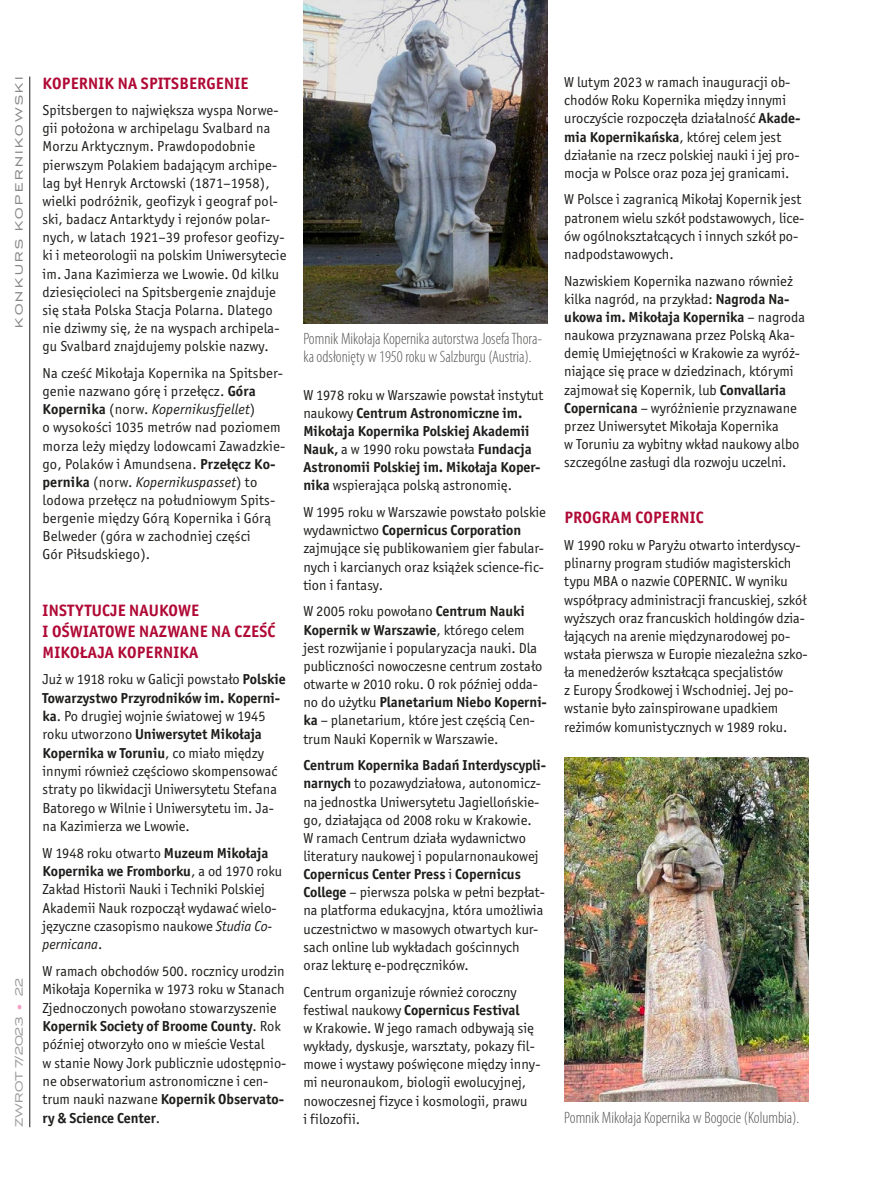
<style>
.page{position:relative;width:872px;height:1191px;background:#fff}
.page>*{position:absolute;margin:0;border:0;box-sizing:border-box;transform-origin:0 0}
.t1{font:300 condensed 16.5px/18px "Myriad Pro";color:#575756}
.t2{font:700 16.5px/21px "Officina Sans Itc TOT";letter-spacing:.015em;color:#b00935}
.t3{font:14.4px/18.1px "Officina Sans Itc TOT";color:#1d1d1b}
.t4{font:700 14.4px/18.1px "Officina Sans Itc TOT";color:#1d1d1b}
.t5{font:12px "Luxury Gold";letter-spacing:.2em;color:#878787}
.t6{font:12px "Luxury Gold";letter-spacing:.015em;color:#9d9d9d}
.s1{color:#f29fc5}
.s2{font-weight:700}
.s3{font-style:italic}
.s4{font-weight:400}
</style>
<div class="page">
<hr style="left:30px;top:77px;width:1px;height:1050px;background:#1d1d1b">
<img style="left:303px;top:0;width:244px;height:323px">
<img style="left:564px;top:757px;width:244px;height:344px">
<p class="t5" style="left:13px;top:328px;width:253px;rotate:-90deg">KONKURS KOPERNIKOWSKI</p>
<p class="t6" style="left:13px;top:1127px;width:151px;rotate:-90deg">ZWROT 7/2023 <span class="s1">•</span> 22</p>
<p class="t2" style="left:43px;top:72px;width:207px">KOPERNIK NA SPITSBERGENIE</p>
<p class="t3" style="left:43px;top:101px;width:245px">Spitsbergen to największa wyspa Norwe&shy;gii położona w archipelagu Svalbard na Morzu Arktycznym. Prawdopodobnie pierwszym Polakiem badającym archipe&shy;lag był Henryk Arctowski (1871–1958), wielki podróżnik, geofizyk i geograf pol&shy;ski, badacz Antarktydy i rejonów polar&shy;nych, w latach 1921–39 profesor geofizy&shy;ki i meteorologii na polskim Uniwersytecie im. Jana Kazimierza we Lwowie. Od kilku dziesięcioleci na Spitsbergenie znajduje się stała Polska Stacja Polarna. Dlatego nie dziwmy się, że na wyspach archipela&shy;gu Svalbard znajdujemy polskie nazwy.</p>
<p class="t3" style="left:43px;top:364px;width:244px">Na cześć Mikołaja Kopernika na Spitsber&shy;genie nazwano górę i przełęcz. <span class="s2">Góra Kopernika</span> (norw. <span class="s3">Kopernikusfjellet</span>)<br>o wysokości 1035 metrów nad poziomem morza leży między lodowcami Zawadzkie&shy;go, Polaków i Amundsena. <span class="s2">Przełęcz Ko&shy;pernika</span> (norw. <span class="s3">Kopernikuspasset</span>) to lodowa przełęcz na południowym Spits&shy;bergenie między Górą Kopernika i Górą Belweder (góra w zachodniej części<br>Gór Piłsudskiego).</p>
<p class="t2" style="left:43px;top:599px;width:234px">INSTYTUCJE NAUKOWE<br>I OŚWIATOWE NAZWANE NA CZEŚĆ<br>MIKOŁAJA KOPERNIKA</p>
<p class="t3" style="left:43px;top:670px;width:245px">Już w 1918 roku w Galicji powstało <span class="s2">Polskie Towarzystwo Przyrodników im. Koperni&shy;ka</span>. Po drugiej wojnie światowej w 1945 roku utworzono <span class="s2">Uniwersytet Mikołaja Kopernika w Toruniu</span>, co miało między innymi również częściowo skompensować straty po likwidacji Uniwersytetu Stefana Batorego w Wilnie i Uniwersytetu im. Ja&shy;na Kazimierza we Lwowie.</p>
<p class="t3" style="left:43px;top:844px;width:241px">W 1948 roku otwarto <span class="s2">Muzeum Mikołaja Kopernika we Fromborku</span>, a od 1970 roku Zakład Historii Nauki i Techniki Polskiej Akademii Nauk rozpoczął wydawać wielo&shy;języczne czasopismo naukowe <span class="s3">Studia Co&shy;pernicana</span>.</p>
<p class="t3" style="left:43px;top:962px;width:245px">W ramach obchodów 500. rocznicy urodzin Mikołaja Kopernika w 1973 roku w Stanach Zjednoczonych powołano stowarzyszenie <span class="s2">Kopernik Society of Broome County</span>. Rok później otworzyło ono w mieście Vestal<br>w stanie Nowy Jork publicznie udostępnio&shy;ne obserwatorium astronomiczne i cen&shy;trum nauki nazwane <span class="s2">Kopernik Observato&shy;ry &amp; Science Center</span>.</p>
<p class="t1" style="left:303px;top:330px;width:240px">Pomnik Mikołaja Kopernika autorstwa Josefa Thora&shy;ka odsłonięty w 1950 roku w Salzburgu (Austria).</p>
<p class="t4" style="left:303px;top:385px;width:241px"><span class="s4">W 1978 roku w Warszawie powstał instytut naukowy</span> Centrum Astronomiczne im.<br>Mikołaja Kopernika Polskiej Akademii Nauk, <span class="s4">a w 1990 roku powstała</span> Fundacja Astronomii Polskiej im. Mikołaja Koper&shy;nika <span class="s4">wspierająca polską astronomię.</span></p>
<p class="t3" style="left:303px;top:503px;width:244px">W 1995 roku w Warszawie powstało polskie wydawnictwo <span class="s2">Copernicus Corporation </span>zajmujące się publikowaniem gier fabular&shy;nych i karcianych oraz książek science-fic&shy;tion i fantasy.</p>
<p class="t3" style="left:303px;top:602px;width:245px">W 2005 roku powołano <span class="s2">Centrum Nauki Kopernik w Warszawie</span>, którego celem jest rozwijanie i popularyzacja nauki. Dla publiczności nowoczesne centrum zostało otwarte w 2010 roku. O rok później odda&shy;no do użytku <span class="s2">Planetarium Niebo Koperni&shy;ka</span> – planetarium, które jest częścią Cen&shy;trum Nauki Kopernik w Warszawie.</p>
<p class="t3" style="left:303px;top:756px;width:244px"><span class="s2">Centrum Kopernika Badań Interdyscypli&shy;narnych</span> to pozawydziałowa, autonomicz&shy;na jednostka Uniwersytetu Jagiellońskie&shy;go, działająca od 2008 roku w Krakowie.<br>W ramach Centrum działa wydawnictwo literatury naukowej i popularnonaukowej <span class="s2">Copernicus Center Press</span> i <span class="s2">Copernicus College</span> – pierwsza polska w pełni bezpłat&shy;na platforma edukacyjna, która umożliwia uczestnictwo w masowych otwartych kur&shy;sach online lub wykładach gościnnych oraz lekturę e-podręczników.</p>
<p class="t3" style="left:303px;top:982px;width:238px">Centrum organizuje również coroczny festiwal naukowy <span class="s2">Copernicus Festival<br></span>w Krakowie. W jego ramach odbywają się wykłady, dyskusje, warsztaty, pokazy fil&shy;mowe i wystawy poświęcone między inny&shy;mi neuronaukom, biologii ewolucyjnej, nowoczesnej fizyce i kosmologii, prawu<br>i filozofii.</p>
<p class="t3" style="left:564px;top:73px;width:238px">W lutym 2023 w ramach inauguracji ob&shy;chodów Roku Kopernika między innymi uroczyście rozpoczęła działalność <span class="s2">Akade&shy;mia Kopernikańska</span>, której celem jest działanie na rzecz polskiej nauki i jej pro&shy;mocja w Polsce oraz poza jej granicami.</p>
<p class="t3" style="left:564px;top:191px;width:241px">W Polsce i zagranicą Mikołaj Kopernik jest patronem wielu szkół podstawowych, lice&shy;ów ogólnokształcących i innych szkół po&shy;nadpodstawowych.</p>
<p class="t3" style="left:564px;top:272px;width:242px">Nazwiskiem Kopernika nazwano również kilka nagród, na przykład: <span class="s2">Nagroda Na&shy;ukowa im. Mikołaja Kopernika</span> – nagroda naukowa przyznawana przez Polską Aka&shy;demię Umiejętności w Krakowie za wyróż&shy;niające się prace w dziedzinach, którymi zajmował się Kopernik, lub <span class="s2">Convallaria Copernicana</span> – wyróżnienie przyznawane przez Uniwersytet Mikołaja Kopernika<br>w Toruniu za wybitny wkład naukowy albo szczególne zasługi dla rozwoju uczelni.</p>
<p class="t2" style="left:564px;top:507px;width:140px">PROGRAM COPERNIC</p>
<p class="t3" style="left:564px;top:536px;width:245px">W 1990 roku w Paryżu otwarto interdyscy&shy;plinarny program studiów magisterskich typu MBA o nazwie COPERNIC. W wyniku współpracy administracji francuskiej, szkół wyższych oraz francuskich holdingów dzia&shy;łających na arenie międzynarodowej po&shy;wstała pierwsza w Europie niezależna szko&shy;ła menedżerów kształcąca specjalistów<br>z Europy Środkowej i Wschodniej. Jej po&shy;wstanie było zainspirowane upadkiem reżimów komunistycznych w 1989 roku.</p>
<p class="t1" style="left:564px;top:1108px;width:236px">Pomnik Mikołaja Kopernika w Bogocie (Kolumbia).</p>
</div>
